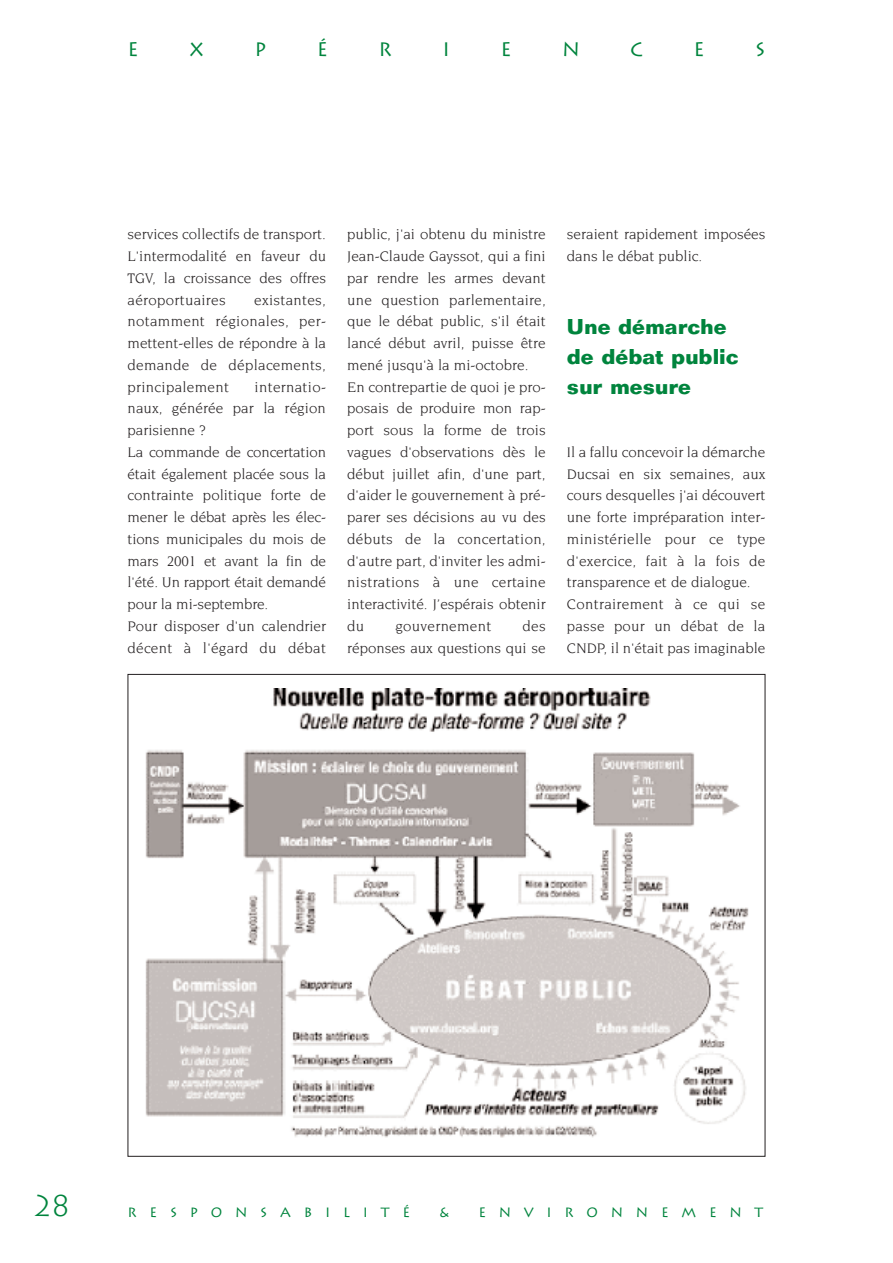
<style>
.page{position:relative;width:893px;height:1263px;background:#fff}
.page>*{position:absolute;margin:0;border:0;box-sizing:border-box;transform-origin:0 0}
.t1{font:300 30px "Lithos";color:#00843d}
.t2{font:700 21px/30px "Folio";color:#00843d}
.t3{font:19.5px "Lithos";color:#00843d}
.t4{font:15px/21.8px "Novarese";color:#231f20}
.t5{font:15px "Novarese";letter-spacing:.02em;color:#231f20}
.t6{font:13.5px "Lithos";letter-spacing:.945em;color:#00843d}
</style>
<div class="page">
<img style="left:145px;top:688px;width:604px;height:450px">
<h3 class="t3" style="left:128px;top:38px;width:13px">E</h3>
<h3 class="t3" style="left:189px;top:38px;width:16px">X</h3>
<h3 class="t3" style="left:254px;top:38px;width:13px">P</h3>
<h3 class="t3" style="left:317px;top:38px;width:13px">É</h3>
<h3 class="t3" style="left:378px;top:38px;width:15px">R</h3>
<h3 class="t3" style="left:442px;top:38px;width:9px">I</h3>
<h3 class="t3" style="left:500px;top:38px;width:13px">E</h3>
<h3 class="t3" style="left:562px;top:38px;width:19px">N</h3>
<h3 class="t3" style="left:630px;top:38px;width:14px">C</h3>
<h3 class="t3" style="left:694px;top:38px;width:13px">E</h3>
<h3 class="t3" style="left:755px;top:38px;width:12px">S</h3>
<p class="t4" style="left:128px;top:224px;width:200px;text-align:justify">services collectifs de transport.<br>L'intermodalité en faveur du TGV, la croissance des offres aéroportuaires</p>
<p class="t4" style="left:128px;top:289px;width:200px;text-align:justify;text-indent:127px">existantes, notamment régionales, per&shy;mettent-elles de répondre à la demande de déplacements, principalement</p>
<p class="t4" style="left:128px;top:376px;width:200px;text-indent:127px">internatio&shy;naux, générée par la région parisienne ?<br>La commande de concertation était également placée sous la contrainte politique forte de mener le débat après les élec&shy;tions municipales du mois de mars 2001 et avant la fin de l'été. Un rapport était demandé pour la mi-septembre.<br>Pour disposer d'un calendrier décent à l'égard du débat</p>
<p class="t4" style="left:347px;top:224px;width:200px">public, j'ai obtenu du ministre<br>Jean-Claude Gayssot, qui a fini par rendre les armes devant une question parlementaire, que le débat public, s'il était lancé début avril, puisse être mené jusqu'à la mi-octobre.<br>En contrepartie de quoi je pro&shy;posais de produire mon rap&shy;port sous la forme de trois vagues d'observations dès le début juillet afin, d'une part, d'aider le gouvernement à pré&shy;parer ses décisions au vu des débuts de la concertation, d'autre part, d'inviter les admi&shy;nistrations à une certaine interactivité. J’espérais obtenir du</p>
<p class="t4" style="left:347px;top:616px;width:200px;text-align:right">des<br>réponses aux questions qui se</p>
<p class="t5" style="left:395px;top:620px;width:97px">gouvernement</p>
<p class="t4" style="left:567px;top:224px;width:200px">seraient rapidement imposées dans le débat public.</p>
<h2 class="t2" style="left:567px;top:313px;width:173px">Une démarche de débat public sur mesure</h2>
<p class="t4" style="left:567px;top:442px;width:200px">Il a fallu concevoir la démarche<br>Ducsai en six semaines, aux cours desquelles j'ai découvert une forte impréparation inter&shy;ministérielle pour ce type d'exercice, fait à la fois de transparence et de dialogue.<br>Contrairement à ce qui se passe pour un débat de la<br>CNDP, il n'était pas imaginable</p>
<h1 class="t1" style="left:34px;top:1188px;width:38px">28</h1>
<p class="t6" style="left:128px;top:1205px;width:284px">RESPONSABILITÉ</p>
<p class="t6" style="left:440px;top:1205px;width:10px">&amp;</p>
<p class="t6" style="left:478px;top:1205px;width:286px">ENVIRONNEMENT</p>
</div>
